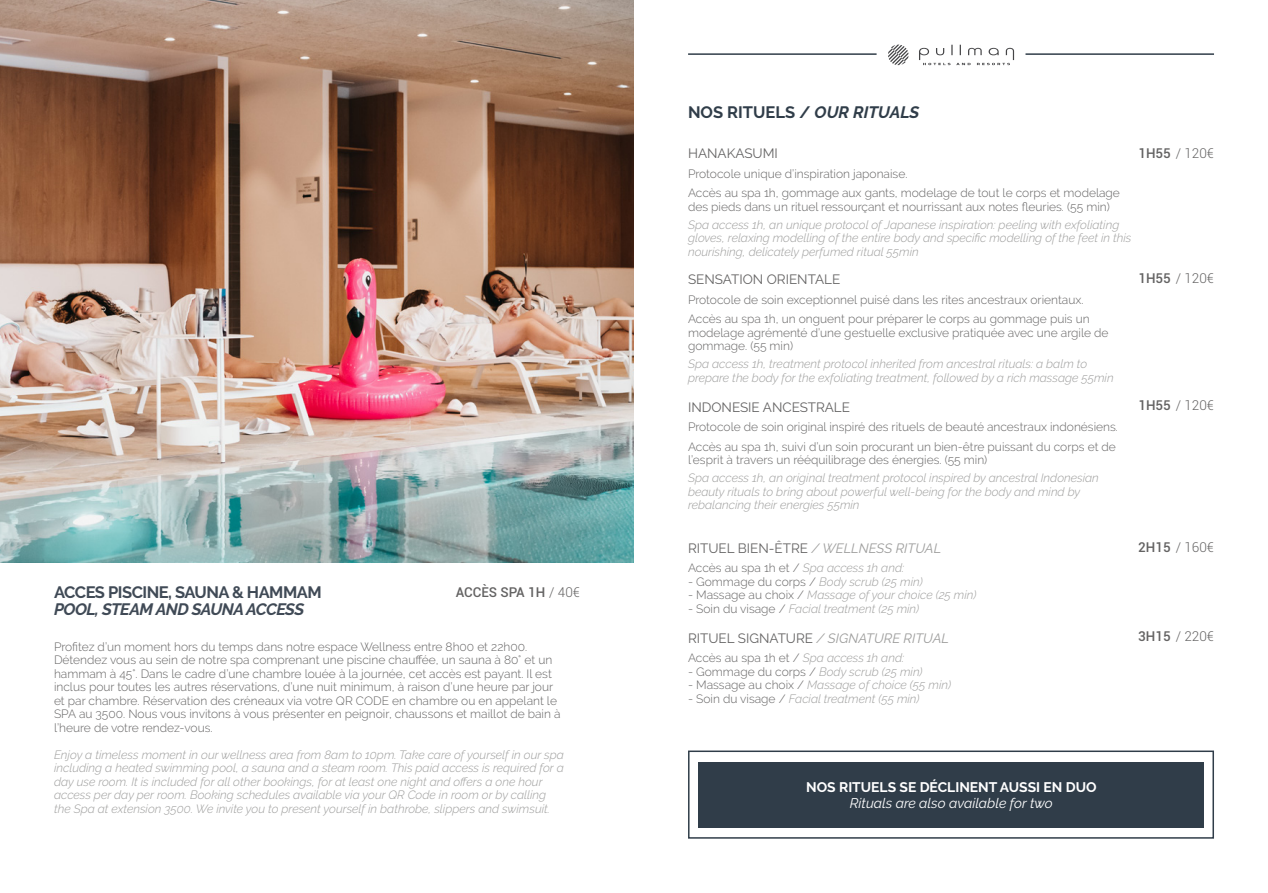
<style>
.page{position:relative;width:1268px;height:893px;background:#fff}
.page>*{position:absolute;margin:0;border:0;box-sizing:border-box;transform-origin:0 0}
.t1{font:700 16.5px "Raleway";letter-spacing:-.03em;color:#404a56}
.t2{font:italic 700 16.5px "Raleway";letter-spacing:-.03em;color:#404a56}
.t3{font:700 16.5px "Raleway";color:#303d49}
.t4{font:700 13.8px "Raleway";color:#fff}
.t5{font:italic 13.8px "Raleway";color:#fff}
.t6{font:13.5px "Raleway";color:#646363}
.t7{font:300 13.5px "Roboto";color:#646363}
.t8{font:italic 13.5px "Raleway";color:#9d9d9c}
.t9{font:500 13.5px "Roboto";color:#646363}
.t10{font:300 12px/13.5px "Raleway";color:#646363}
.t11{font:italic 300 12px/13.5px "Raleway";color:#9d9d9c}
.s1{font-weight:300}
.s2{font-style:italic}
.s3{font-style:italic;color:#9d9d9c}
.s4{font-style:normal;color:#646363}
.s5{font-weight:500}
</style>
<div class="page">
<img style="left:0;top:0;width:634px;height:563px">
<hr style="left:688px;top:53px;width:188px;height:2px;background:#303d49">
<hr style="left:1025px;top:53px;width:188px;height:2px;background:#303d49">
<svg style="left:919px;top:45px;width:94px;height:20px"></svg>
<svg style="left:888px;top:45px;width:20px;height:20px"></svg>
<div style="left:688px;top:750px;width:525px;height:89px;border:2px solid #303d49"></div>
<div style="left:698px;top:762px;width:505px;height:66px;background:#303d49"></div>
<p class="t9" style="left:455px;top:583px;width:126px">ACCÈS SPA 1H <span class="s1">/ 40€</span></p>
<h1 class="t1" style="left:54px;top:583px;width:269px">ACCES PISCINE, SAUNA &amp; HAMMAM</h1>
<h1 class="t2" style="left:54px;top:599px;width:252px">POOL, STEAM AND SAUNA ACCESS</h1>
<p class="t10" style="left:54px;top:640px;width:508px">Profitez d’un moment hors du temps dans notre espace Wellness entre 8h00 et 22h00.<br>Détendez vous au sein de notre spa comprenant une piscine chauffée, un sauna à 80° et un hammam à 45°. Dans le cadre d’une chambre louée à la journée, cet accès est payant. Il est inclus pour toutes les autres réservations, d’une nuit minimum, à raison d’une heure par jour et par chambre. Réservation des créneaux via votre QR CODE en chambre ou en appelant le SPA au 3500. Nous vous invitons à vous présenter en peignoir, chaussons et maillot de bain à l’heure de votre rendez-vous.</p>
<p class="t11" style="left:54px;top:748px;width:511px">Enjoy a timeless moment in our wellness area from 8am to 10pm. Take care of yourself in our spa including a heated swimming pool, a sauna and a steam room. This paid access is required for a day use room. It is included for all other bookings, for at least one night and offers a one hour access per day per room. Booking schedules available via your QR Code in room or by calling the Spa at extension 3500. We invite you to present yourself in bathrobe, slippers and swimsuit.</p>
<h1 class="t3" style="left:688px;top:102px;width:233px">NOS RITUELS / <span class="s2">OUR RITUALS</span></h1>
<p class="t6" style="left:688px;top:145px;width:91px">HANAKASUMI</p>
<p class="t10" style="left:688px;top:163px;width:433px;line-height:19.5px">Protocole unique d’inspiration japonaise.<br>Accès au spa 1h, gommage aux gants, modelage de tout le corps et modelage</p>
<p class="t10" style="left:688px;top:199px;width:423px">des pieds dans un rituel ressourçant et nourrissant aux notes fleuries. (55 min)</p>
<p class="t11" style="left:688px;top:217px;width:445px">Spa access 1h, an unique protocol of Japanese inspiration: peeling with exfoliating gloves, relaxing modelling of the entire body and specific modelling of the feet in this nourishing, delicately perfumed ritual 55min</p>
<p class="t6" style="left:688px;top:271px;width:154px">SENSATION ORIENTALE</p>
<p class="t10" style="left:688px;top:289px;width:403px;line-height:19.5px">Protocole de soin exceptionnel puisé dans les rites ancestraux orientaux.<br>Accès au spa 1h, un onguent pour préparer le corps au gommage puis un</p>
<p class="t10" style="left:688px;top:325px;width:422px">modelage agrémenté d’une gestuelle exclusive pratiquée avec une argile de gommage. (55 min)</p>
<p class="t11" style="left:688px;top:357px;width:427px">Spa access 1h, treatment protocol inherited from ancestral rituals: a balm to prepare the body for the exfoliating treatment, followed by a rich massage 55min</p>
<p class="t6" style="left:688px;top:399px;width:163px">INDONESIE ANCESTRALE</p>
<p class="t10" style="left:688px;top:417px;width:431px;line-height:19.5px">Protocole de soin original inspiré des rituels de beauté ancestraux indonésiens.<br>Accès au spa 1h, suivi d’un soin procurant un bien-être puissant du corps et de</p>
<p class="t10" style="left:688px;top:453px;width:301px">l’esprit à travers un rééquilibrage des énergies. (55 min)</p>
<p class="t11" style="left:688px;top:471px;width:412px">Spa access 1h, an original treatment protocol inspired by ancestral Indonesian beauty rituals to bring about powerful well-being for the body and mind by rebalancing their energies 55min</p>
<p class="t6" style="left:688px;top:540px;width:254px">RITUEL BIEN-ÊTRE <span class="s3">/ WELLNESS RITUAL</span></p>
<p class="t10" style="left:688px;top:561px;width:218px">Accès au spa 1h et / <span class="s3">Spa access 1h and:</span></p>
<p class="t10" style="left:688px;top:574px;width:236px">- Gommage du corps / <span class="s3">Body scrub (25 min)</span></p>
<p class="t11" style="left:688px;top:588px;width:290px"><span class="s4">- Massage au choix /</span> Massage of your choice (25 min)</p>
<p class="t11" style="left:688px;top:601px;width:233px"><span class="s4">- Soin du visage /</span> Facial treatment (25 min)</p>
<p class="t8" style="left:688px;top:630px;width:262px"><span class="s4">RITUEL SIGNATURE</span> / SIGNATURE RITUAL</p>
<p class="t10" style="left:688px;top:651px;width:218px">Accès au spa 1h et / <span class="s3">Spa access 1h and:</span></p>
<p class="t10" style="left:688px;top:664px;width:236px">- Gommage du corps / <span class="s3">Body scrub (25 min)</span></p>
<p class="t11" style="left:688px;top:678px;width:264px"><span class="s4">- Massage au choix /</span> Massage of choice (55 min)</p>
<p class="t11" style="left:688px;top:691px;width:233px"><span class="s4">- Soin du visage /</span> Facial treatment (55 min)</p>
<p class="t7" style="left:1138px;top:144px;width:77px"><span class="s5">1H55</span> / 120€</p>
<p class="t7" style="left:1138px;top:269px;width:77px"><span class="s5">1H55</span> / 120€</p>
<p class="t7" style="left:1138px;top:396px;width:77px"><span class="s5">1H55</span> / 120€</p>
<p class="t7" style="left:1137px;top:538px;width:77px"><span class="s5">2H15</span> / 160€</p>
<p class="t7" style="left:1137px;top:627px;width:77px"><span class="s5">3H15</span> / 220€</p>
<p class="t4" style="left:806px;top:779px;width:292px">NOS RITUELS SE DÉCLINENT AUSSI EN DUO</p>
<p class="t5" style="left:849px;top:795px;width:204px">Rituals are also available for two</p>
</div>
